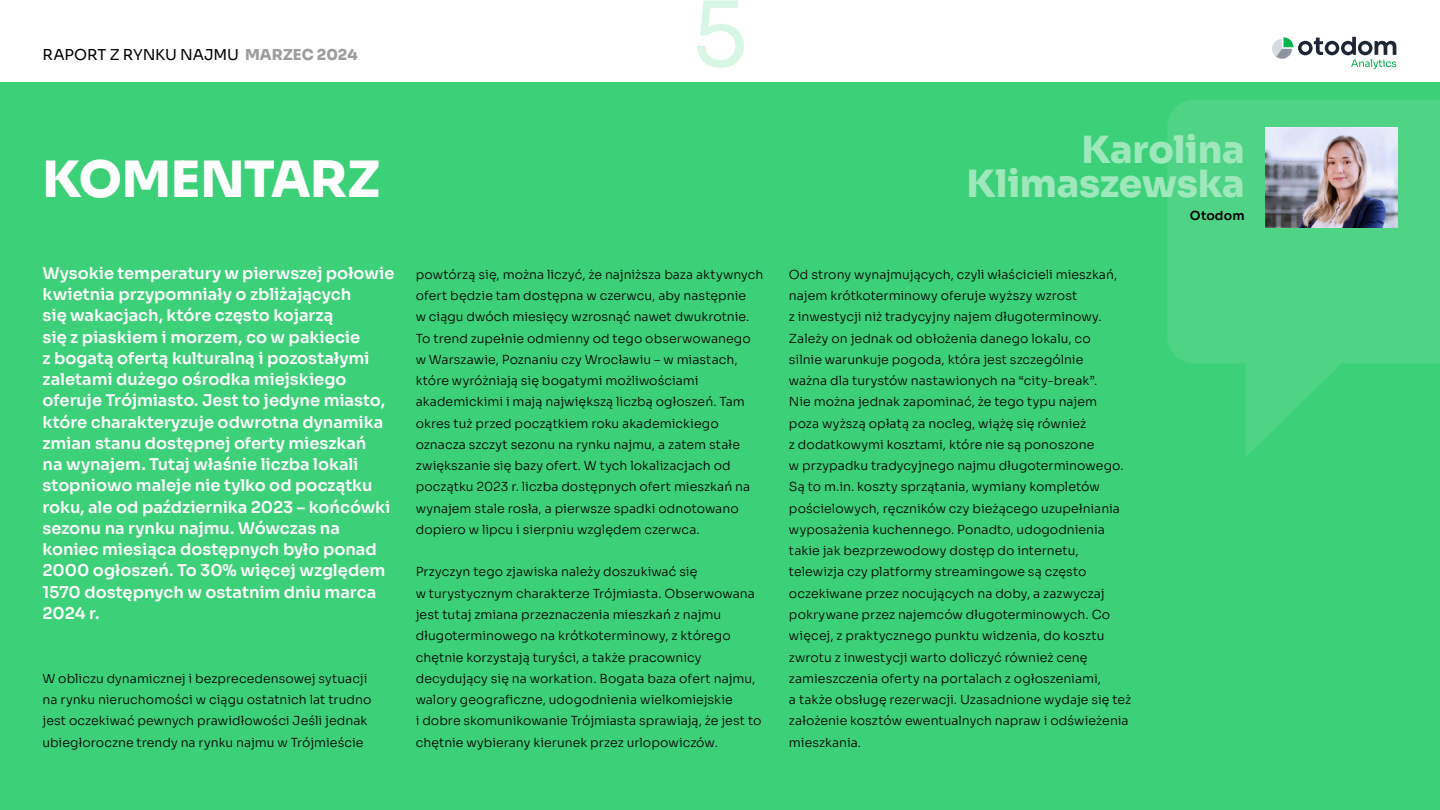
<style>
.page{position:relative;width:1440px;height:810px;background:#fff}
.page>*{position:absolute;margin:0;border:0;box-sizing:border-box;transform-origin:0 0}
.tekst_tabela{font:90px "Sora";color:#d8f6e4}
.tytul{font:800 50px "Sora";letter-spacing:-.01em;color:#fff}
.tytul-2{font:800 37.5px/33.8px "Sora";letter-spacing:-.005em;color:#9ee8bb;text-align:right}
.lead{font:600 16.25px/21.2px "Sora";letter-spacing:-.005em;color:#fff}
.tytul_maly{font:15px "Sora";letter-spacing:-.01em;color:#000}
.tekst{font:300 12.5px/21.2px "Sora";letter-spacing:.005em;color:#000}
.tytul-3{font:600 12.5px "Sora";letter-spacing:.005em;color:#000}
.s1{font-weight:800;color:#9d9d9c}
</style>
<div class="page">
<div style="left:0;top:82px;width:1440px;height:728px;background:#3cd078"></div>
<svg style="left:1167px;top:100px;width:273px;height:357px;fill:#4fd485"></svg>
<svg style="left:1272px;top:37px;width:124px;height:32px"></svg>
<img style="left:1266px;top:127px;width:131px;height:101px">
<p class="tytul_maly" style="left:43px;top:43px;width:317px">RAPORT Z RYNKU NAJMU <span class="s1">MARZEC 2024</span></p>
<p class="tekst_tabela" style="left:692px;top:-40px;width:58px">5</p>
<p class="tytul" style="left:43px;top:138px;width:339px">KOMENTARZ</p>
<p class="lead" style="left:43px;top:261px;width:353px">Wysokie temperatury w pierwszej połowie kwietnia przypomniały o zbliżających<br>się wakacjach, które często kojarzą<br>się z piaskiem i morzem, co w pakiecie<br>z bogatą ofertą kulturalną i pozostałymi zaletami dużego ośrodka miejskiego oferuje Trójmiasto. Jest to jedyne miasto, które charakteryzuje odwrotna dynamika zmian stanu dostępnej oferty mieszkań<br>na wynajem. Tutaj właśnie liczba lokali stopniowo maleje nie tylko od początku roku, ale od października 2023 – końcówki sezonu na rynku najmu. Wówczas na koniec miesiąca dostępnych było ponad 2000 ogłoszeń. To 30% więcej względem 1570 dostępnych w ostatnim dniu marca 2024 r.</p>
<p class="tekst" style="left:43px;top:667px;width:330px">W obliczu dynamicznej i bezprecedensowej sytuacji na rynku nieruchomości w ciągu ostatnich lat trudno jest oczekiwać pewnych prawidłowości Jeśli jednak ubiegłoroczne trendy na rynku najmu w Trójmieście</p>
<p class="tekst" style="left:416px;top:263px;width:349px">powtórzą się, można liczyć, że najniższa baza aktywnych ofert będzie tam dostępna w czerwcu, aby następnie<br>w ciągu dwóch miesięcy wzrosnąć nawet dwukrotnie.<br>To trend zupełnie odmienny od tego obserwowanego w Warszawie, Poznaniu czy Wrocławiu – w miastach, które wyróżniają się bogatymi możliwościami akademickimi i mają największą liczbą ogłoszeń. Tam okres tuż przed początkiem roku akademickiego oznacza szczyt sezonu na rynku najmu, a zatem stałe zwiększanie się bazy ofert. W tych lokalizacjach od początku 2023 r. liczba dostępnych ofert mieszkań na wynajem stale rosła, a pierwsze spadki odnotowano dopiero w lipcu i sierpniu względem czerwca.</p>
<p class="tekst" style="left:416px;top:560px;width:347px">Przyczyn tego zjawiska należy doszukiwać się<br>w turystycznym charakterze Trójmiasta. Obserwowana jest tutaj zmiana przeznaczenia mieszkań z najmu długoterminowego na krótkoterminowy, z którego chętnie korzystają turyści, a także pracownicy decydujący się na workation. Bogata baza ofert najmu, walory geograficzne, udogodnienia wielkomiejskie<br>i dobre skomunikowanie Trójmiasta sprawiają, że jest to chętnie wybierany kierunek przez urlopowiczów.</p>
<p class="tytul-2" style="left:966px;top:129px;width:280px">Karolina<br>Klimaszewska</p>
<p class="tytul-3" style="left:1190px;top:206px;width:56px">Otodom</p>
<p class="tekst" style="left:789px;top:263px;width:344px">Od strony wynajmujących, czyli właścicieli mieszkań, najem krótkoterminowy oferuje wyższy wzrost<br>z inwestycji niż tradycyjny najem długoterminowy.<br>Zależy on jednak od obłożenia danego lokalu, co<br>silnie warunkuje pogoda, która jest szczególnie<br>ważna dla turystów nastawionych na “city-break”.<br>Nie można jednak zapominać, że tego typu najem<br>poza wyższą opłatą za nocleg, wiążę się również<br>z dodatkowymi kosztami, które nie są ponoszone<br>w przypadku tradycyjnego najmu długoterminowego.<br>Są to m.in. koszty sprzątania, wymiany kompletów pościelowych, ręczników czy bieżącego uzupełniania wyposażenia kuchennego. Ponadto, udogodnienia takie jak bezprzewodowy dostęp do internetu, telewizja czy platformy streamingowe są często oczekiwane przez nocujących na doby, a zazwyczaj pokrywane przez najemców długoterminowych. Co więcej, z praktycznego punktu widzenia, do kosztu zwrotu z inwestycji warto doliczyć również cenę zamieszczenia oferty na portalach z ogłoszeniami,<br>a także obsługę rezerwacji. Uzasadnione wydaje się też założenie kosztów ewentualnych napraw i odświeżenia mieszkania.</p>
</div>
